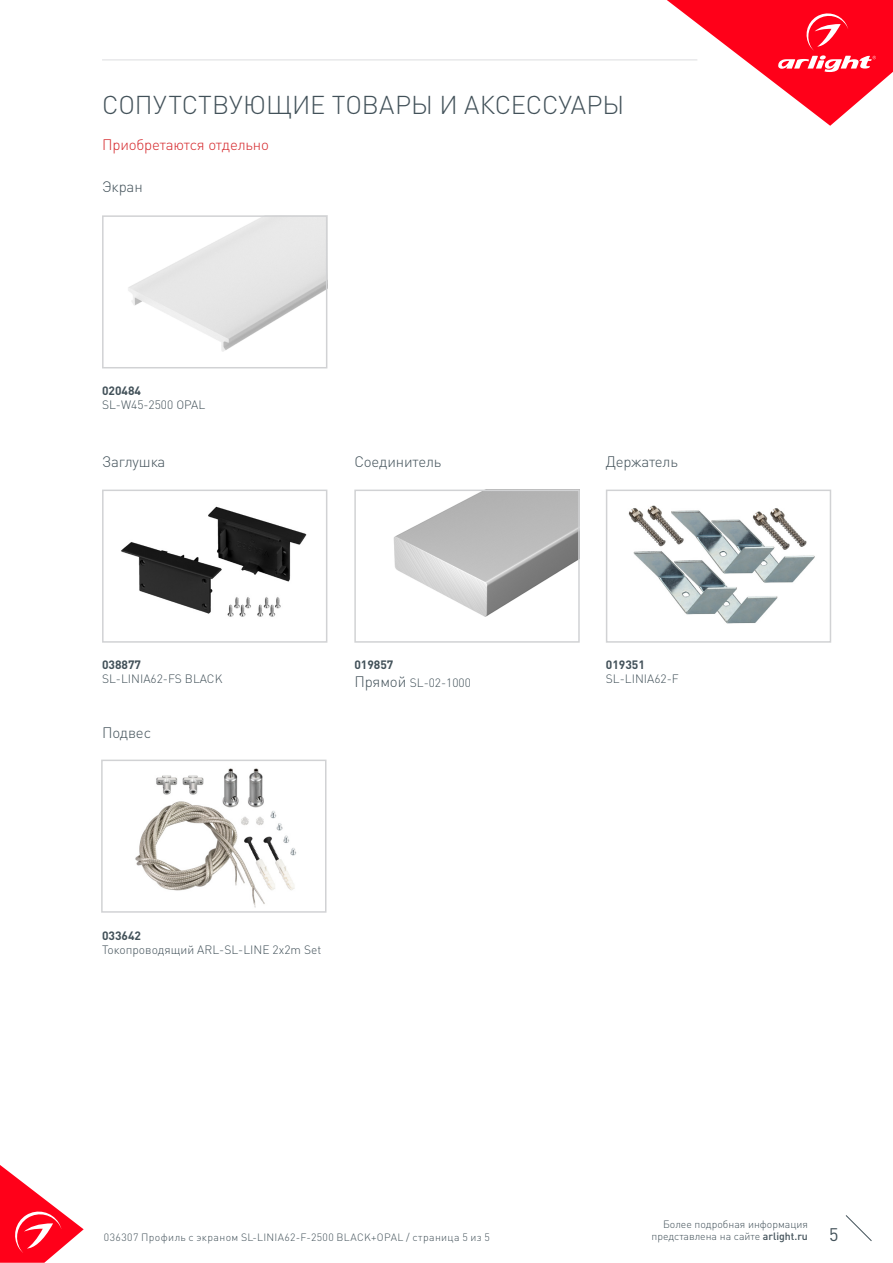
<style>
.page{position:relative;width:893px;height:1263px;background:#fff}
.page>*{position:absolute;margin:0;border:0;box-sizing:border-box;transform-origin:0 0}
.t1{font:300 25.5px "DIN Pro";color:#425159}
.t2{font:18px "DIN Pro";color:#425159}
.t3{font:300 15px "DIN Pro";letter-spacing:-.01em;color:#425159}
.t4{font:300 15px "DIN Pro";letter-spacing:-.01em;color:#d5262a}
.t5{font:300 12px/14.4px "DIN Pro";color:#425159}
.t6{font:700 12px "DIN Pro";color:#425159}
.t7{font:300 10.5px "DIN Pro";letter-spacing:.04em;color:#425159}
.t8{font:300 10.5px "DIN Pro";letter-spacing:.015em;color:#425159}
.s1{font-weight:700}
.s2{font-size:15px}
.s3{font-weight:500}
</style>
<div class="page">
<svg style="left:0;top:1165px;width:84px;height:98px"></svg>
<svg style="left:845px;top:1215px;width:27px;height:26px"></svg>
<svg style="left:667px;top:0;width:226px;height:126px"></svg>
<hr style="left:102px;top:60px;width:595px;height:1px;background:#dcdddf">
<img style="left:128px;top:218px;width:196px;height:134px">
<div style="left:102px;top:215px;width:225px;height:153px;border:2px solid #d1d2d4"></div>
<img style="left:628px;top:505px;width:187px;height:119px">
<div style="left:606px;top:490px;width:225px;height:153px;border:2px solid #d1d2d4"></div>
<img style="left:393px;top:493px;width:184px;height:124px">
<div style="left:354px;top:490px;width:226px;height:153px;border:2px solid #d1d2d4"></div>
<img style="left:121px;top:506px;width:186px;height:111px">
<div style="left:102px;top:490px;width:225px;height:153px;border:2px solid #d1d2d4"></div>
<img style="left:135px;top:768px;width:162px;height:140px">
<div style="left:101px;top:760px;width:225px;height:153px;border:2px solid #d1d2d4"></div>
<p class="t1" style="left:102px;top:87px;width:524px">СОПУТСТВУЮЩИЕ ТОВАРЫ И АКСЕССУАРЫ</p>
<p class="t4" style="left:102px;top:134px;width:168px">Приобретаются отдельно</p>
<p class="t3" style="left:102px;top:177px;width:42px">Экран</p>
<p class="t5" style="left:102px;top:383px;width:105px"><span class="s1">020484<br></span>SL-W45-2500 OPAL</p>
<p class="t3" style="left:102px;top:451px;width:65px">Заглушка</p>
<p class="t3" style="left:606px;top:451px;width:73px">Держатель</p>
<p class="t3" style="left:354px;top:451px;width:89px">Соединитель</p>
<p class="t5" style="left:102px;top:657px;width:122px"><span class="s1">038877<br></span>SL-LINIA62-FS BLACK</p>
<p class="t3" style="left:102px;top:722px;width:51px">Подвес</p>
<p class="t6" style="left:354px;top:656px;width:41px">019857</p>
<p class="t5" style="left:354px;top:675px;width:118px"><span class="s2">Прямой</span> SL-02-1000</p>
<p class="t6" style="left:102px;top:927px;width:41px">033642</p>
<p class="t5" style="left:102px;top:942px;width:221px">Токопроводящий ARL-SL-LINE 2x2m Set</p>
<p class="t6" style="left:606px;top:656px;width:41px">019351</p>
<p class="t5" style="left:606px;top:671px;width:74px">SL-LINIA62-F</p>
<p class="t8" style="left:663px;top:1216px;width:146px">Более подробная информация</p>
<p class="t8" style="left:651px;top:1229px;width:158px">представлена на сайте <span class="s3">arlight.ru</span></p>
<p class="t7" style="left:104px;top:1230px;width:388px">036307 Профиль с экраном SL-LINIA62-F-2500 BLACK+OPAL / страница 5 из 5</p>
<h2 class="t2" style="left:829px;top:1222px;width:11px">5</h2>
</div>
